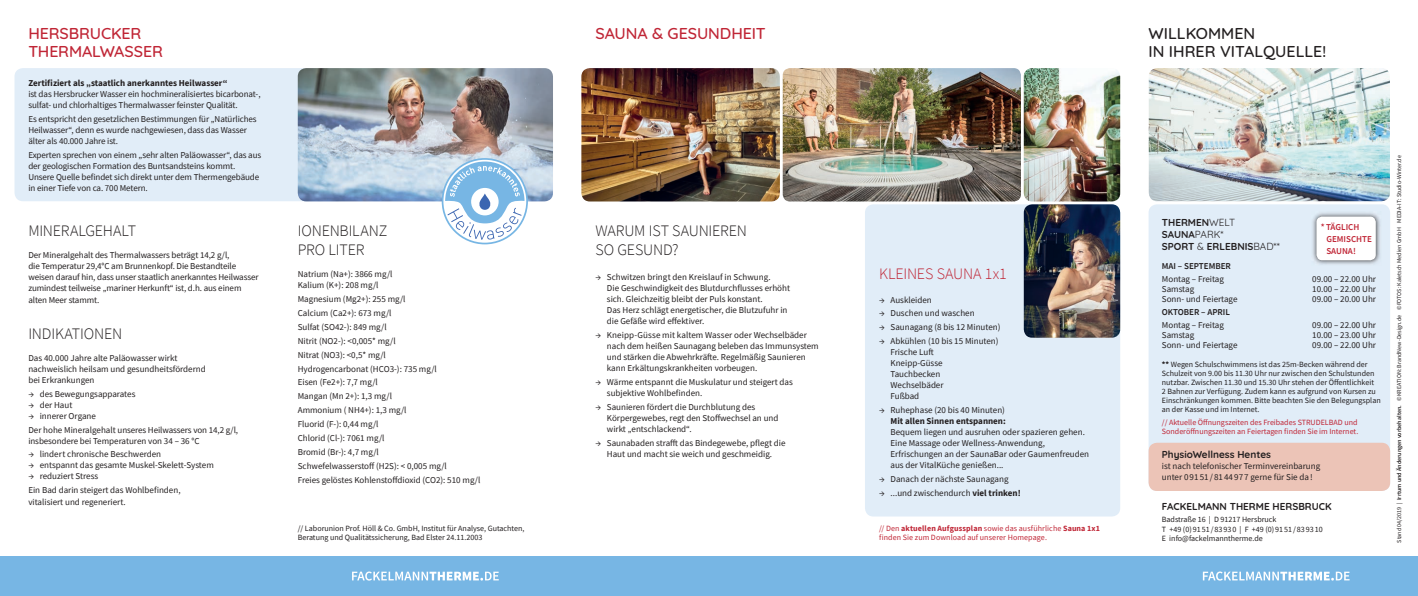
<style>
.page{position:relative;width:1418px;height:596px;background:#fff}
.page>*{position:absolute;margin:0;border:0;box-sizing:border-box;transform-origin:0 0}
.t1{font:300 16px/19.2px "Source Sans Pro";letter-spacing:-.015em;color:#231f20}
.t2{font:500 16px/18px "Quicksand";letter-spacing:-.005em;color:#c02636}
.t3{font:500 16px/18px "Quicksand";color:#231f20}
.t4{font:300 16px "Source Sans Pro";letter-spacing:-.005em;color:#c02636}
.t5{font:700 10px/12px "Quicksand";color:#231f20}
.t6{font:9px/11px "Source Sans Pro";color:#231f20}
.t7{font:700 9px "Source Sans Pro";color:#231f20}
.t8{font:600 9px "Source Sans Pro";color:#231f20}
.t9{font:600 9px/11.8px "Source Sans Pro";color:#c02636}
.t10{font:8px/9.1px "Source Sans Pro";color:#231f20}
.t11{font:8px/9.6px "Source Sans Pro";color:#c02636}
.t12{font:6px "Source Sans Pro";color:#231f20}
.s1{font-weight:700}
.s2{font-weight:400}
.s3{font-weight:600}
</style>
<div class="page">
<div style="left:0;top:556px;width:1417px;height:39px;background:#77b6e4"></div>
<div style="left:1148px;top:204px;width:241px;height:286px;background:#e1edf8;border-radius:9px"></div>
<div style="left:15px;top:68px;width:331px;height:133px;background:#e1edf8;border-radius:9px"></div>
<div style="left:1148px;top:442px;width:241px;height:48px;background:#ecc4b7;border-radius:9px"></div>
<img style="left:1312px;top:212px;width:68px;height:53px">
<div style="left:1316px;top:216px;width:59px;height:44px;background:#fff;border-radius:6px"></div>
<svg style="left:352px;top:571px;width:147px;height:9px"></svg>
<svg style="left:1202px;top:571px;width:147px;height:9px"></svg>
<img style="left:298px;top:68px;width:255px;height:133px">
<svg style="left:441px;top:158px;width:87px;height:86px"></svg>
<svg style="left:443px;top:160px;width:83px;height:82px"></svg>
<svg style="left:445px;top:161px;width:79px;height:78px"></svg>
<img style="left:1148px;top:68px;width:241px;height:133px">
<div style="left:865px;top:204px;width:255px;height:312px;background:#e1edf8;border-radius:9px"></div>
<img style="left:1023px;top:68px;width:97px;height:133px">
<img style="left:1023px;top:204px;width:97px;height:133px">
<img style="left:782px;top:68px;width:238px;height:133px">
<img style="left:581px;top:68px;width:199px;height:133px">
<h1 class="t2" style="left:28px;top:23px;width:136px">HERSBRUCKER<br>THERMALWASSER</h1>
<p class="t7" style="left:28px;top:77px;width:201px">Zertifiziert als „staatlich anerkanntes Heilwasser“</p>
<p class="t6" style="left:28px;top:89px;width:234px">ist das Hersbrucker Wasser ein hochmineralisiertes bicarbonat-, sulfat- und chlorhaltiges Thermalwasser feinster Qualität.</p>
<p class="t6" style="left:28px;top:113px;width:230px">Es entspricht den gesetzlichen Bestimmungen für „Natürliches<br>Heilwasser“, denn es wurde nachgewiesen, dass das Wasser älter als 40.000 Jahre ist.</p>
<p class="t6" style="left:28px;top:149px;width:234px">Experten sprechen von einem „sehr alten Paläowasser“, das aus der geologischen Formation des Buntsandsteins kommt.<br>Unsere Quelle befindet sich direkt unter dem Thermengebäude in einer Tiefe von ca. 700 Metern.</p>
<h1 class="t1" style="left:28px;top:221px;width:109px">MINERALGEHALT</h1>
<p class="t6" style="left:28px;top:249px;width:232px">Der Mineralgehalt des Thermalwassers beträgt 14,2 g/l,<br>die Temperatur 29,4°C am Brunnenkopf. Die Bestandteile weisen darauf hin, dass unser staatlich anerkanntes Heilwasser zumindest teilweise „mariner Herkunft“ ist, d.h. aus einem</p>
<p class="t6" style="left:28px;top:294px;width:73px">alten Meer stammt.</p>
<h1 class="t1" style="left:28px;top:323px;width:95px">INDIKATIONEN</h1>
<p class="t6" style="left:28px;top:352px;width:179px">Das 40.000 Jahre alte Paläowasser wirkt nachweislich heilsam und gesundheitsfördernd bei Erkrankungen</p>
<p class="t6" style="left:28px;top:388px;width:109px">→ des Bewegungsapparates</p>
<p class="t6" style="left:28px;top:399px;width:46px">→ der Haut</p>
<p class="t6" style="left:28px;top:408px;width:211px;line-height:13.8px">→ innerer Organe<br>Der hohe Mineralgehalt unseres Heilwassers von 14,2 g/l,</p>
<p class="t6" style="left:28px;top:435px;width:173px">insbesondere bei Temperaturen von 34 – 36 °C</p>
<p class="t6" style="left:28px;top:448px;width:134px">→ lindert chronische Beschwerden</p>
<p class="t6" style="left:28px;top:459px;width:187px">→ entspannt das gesamte Muskel-Skelett-System</p>
<p class="t6" style="left:28px;top:469px;width:154px;line-height:13.8px">→ reduziert Stress<br>Ein Bad darin steigert das Wohlbefinden,</p>
<p class="t6" style="left:28px;top:496px;width:99px">vitalisiert und regeneriert.</p>
<h1 class="t1" style="left:298px;top:221px;width:91px">IONENBILANZ<br>PRO LITER</h1>
<p class="t6" style="left:298px;top:269px;width:96px">Natrium (Na+): 3866 mg/l<br>Kalium (K+): 208 mg/l</p>
<p class="t6" style="left:298px;top:292px;width:151px;line-height:13.8px">Magnesium (Mg2+): 255 mg/l<br>Calcium (Ca2+): 673 mg/l<br>Sulfat (SO42-): 849 mg/l<br>Nitrit (NO2-): &lt;0,005* mg/l<br>Nitrat (NO3): &lt;0,5* mg/l<br>Hydrogencarbonat (HCO3-): 735 mg/l<br>Eisen (Fe2+): 7,7 mg/l<br>Mangan (Mn 2+): 1,3 mg/l<br>Ammonium ( NH4+): 1,3 mg/l<br>Fluorid (F-): 0,44 mg/l<br>Chlorid (Cl-): 7061 mg/l<br>Bromid (Br-): 4,7 mg/l<br>Schwefelwasserstoff (H2S): &lt; 0,005 mg/l</p>
<p class="t6" style="left:298px;top:474px;width:184px">Freies gelöstes Kohlenstoffdioxid (CO2): 510 mg/l</p>
<p class="t10" style="left:298px;top:523px;width:228px;line-height:9.6px">// Laborunion Prof. Höll &amp; Co. GmbH, Institut für Analyse, Gutachten,<br>Beratung und Qualitätssicherung, Bad Elster 24.11.2003</p>
<h1 class="t2" style="left:595px;top:23px;width:171px">SAUNA &amp; GESUNDHEIT</h1>
<h1 class="t1" style="left:595px;top:221px;width:153px">WARUM IST SAUNIEREN<br>SO GESUND?</h1>
<p class="t6" style="left:607px;top:271px;width:185px;text-indent:-11px">→ Schwitzen bringt den Kreislauf in Schwung.<br>Die Geschwindigkeit des Blutdurchflusses erhöht sich. Gleichzeitig bleibt der Puls konstant.<br>Das Herz schlägt energetischer, die Blutzufuhr in die Gefäße wird effektiver.</p>
<p class="t6" style="left:607px;top:329px;width:213px;text-indent:-11px">→ Kneipp-Güsse mit kaltem Wasser oder Wechselbäder nach dem heißen Saunagang beleben das Immunsystem und stärken die Abwehrkräfte. Regelmäßig Saunieren kann Erkältungskrankheiten vorbeugen.</p>
<p class="t6" style="left:607px;top:376px;width:187px;text-indent:-11px">→ Wärme entspannt die Muskulatur und steigert das subjektive Wohlbefinden.</p>
<p class="t6" style="left:607px;top:401px;width:173px;text-indent:-11px">→ Saunieren fördert die Durchblutung des<br>Körpergewebes, regt den Stoffwechsel an und wirkt „entschlackend“.</p>
<p class="t6" style="left:595px;top:437px;width:191px;text-align:center">→ Saunabaden strafft das Bindegewebe, pflegt die<br>Haut und macht sie weich und geschmeidig.</p>
<h1 class="t4" style="left:879px;top:264px;width:129px">KLEINES SAUNA 1x1</h1>
<p class="t6" style="left:879px;top:294px;width:54px">→ Auskleiden</p>
<p class="t6" style="left:879px;top:307px;width:97px">→ Duschen und waschen</p>
<p class="t6" style="left:879px;top:321px;width:123px">→ Saunagang (8 bis 12 Minuten)</p>
<p class="t6" style="left:890px;top:335px;width:110px;text-indent:-11px">→ Abkühlen (10 bis 15 Minuten)<br>Frische Luft<br>Kneipp-Güsse<br>Tauchbecken<br>Wechselbäder<br>Fußbad</p>
<p class="t6" style="left:879px;top:404px;width:127px">→ Ruhephase (20 bis 40 Minuten)</p>
<p class="t7" style="left:890px;top:414px;width:117px">Mit allen Sinnen entspannen:</p>
<p class="t6" style="left:890px;top:426px;width:200px">Bequem liegen und ausruhen oder spazieren gehen.<br>Eine Massage oder Wellness-Anwendung, Erfrischungen an der SaunaBar oder Gaumenfreuden aus der VitalKüche genießen...</p>
<p class="t6" style="left:879px;top:473px;width:131px">→ Danach der nächste Saunagang</p>
<p class="t6" style="left:879px;top:487px;width:143px">→ ...und zwischendurch <span class="s1">viel trinken!</span></p>
<p class="t11" style="left:879px;top:523px;width:222px">// Den <span class="s1">aktuellen Aufgussplan</span> sowie das ausführliche <span class="s1">Sauna 1x1 </span>finden Sie zum Download auf unserer Homepage.</p>
<h1 class="t3" style="left:1148px;top:23px;width:179px">WILLKOMMEN<br>IN IHRER VITALQUELLE!</h1>
<p class="t5" style="left:1161px;top:215px;width:119px">THERMEN<span class="s2">WELT<br></span>SAUNA<span class="s2">PARK*<br></span>SPORT <span class="s2">&amp;</span> ERLEBNIS<span class="s2">BAD**</span></p>
<p class="t8" style="left:1161px;top:260px;width:71px">MAI – SEPTEMBER</p>
<p class="t6" style="left:1161px;top:273px;width:64px">Montag – Freitag</p>
<p class="t6" style="left:1312px;top:273px;width:65px">09.00 – 22.00 Uhr</p>
<p class="t6" style="left:1161px;top:283px;width:34px">Samstag</p>
<p class="t6" style="left:1312px;top:283px;width:65px">10.00 – 22.00 Uhr</p>
<p class="t6" style="left:1161px;top:293px;width:77px">Sonn- und Feiertage</p>
<p class="t6" style="left:1312px;top:293px;width:65px">09.00 – 20.00 Uhr</p>
<p class="t8" style="left:1161px;top:306px;width:70px">OKTOBER – APRIL</p>
<p class="t6" style="left:1161px;top:319px;width:64px">Montag – Freitag</p>
<p class="t6" style="left:1312px;top:319px;width:65px">09.00 – 22.00 Uhr</p>
<p class="t6" style="left:1161px;top:329px;width:34px">Samstag</p>
<p class="t6" style="left:1312px;top:329px;width:65px">10.00 – 23.00 Uhr</p>
<p class="t6" style="left:1161px;top:339px;width:77px">Sonn- und Feiertage</p>
<p class="t6" style="left:1312px;top:339px;width:65px">09.00 – 22.00 Uhr</p>
<p class="t10" style="left:1161px;top:359px;width:220px"><span class="s1">**</span> Wegen Schulschwimmens ist das 25m-Becken während der Schulzeit von 9.00 bis 11.30 Uhr nur zwischen den Schulstunden nutzbar. Zwischen 11.30 und 15.30 Uhr stehen der Öffentlichkeit<br>2 Bahnen zur Verfügung. Zudem kann es aufgrund von Kursen zu Einschränkungen kommen. Bitte beachten Sie den Belegungsplan an der Kasse und im Internet.</p>
<p class="t11" style="left:1161px;top:417px;width:198px">// Aktuelle Öffnungszeiten des Freibades STRUDELBAD und<br>Sonderöffnungszeiten an Feiertagen finden Sie im Internet.</p>
<p class="t9" style="left:1326px;top:221px;width:47px;text-indent:-5px">* TÄGLICH<br>GEMISCHTE<br>SAUNA!</p>
<p class="t5" style="left:1161px;top:447px;width:111px">PhysioWellness Hentes</p>
<p class="t6" style="left:1161px;top:460px;width:160px">ist nach telefonischer Terminvereinbarung unter 0 91 51 / 81 44 97 7 gerne für Sie da !</p>
<p class="t5" style="left:1161px;top:498px;width:171px">FACKELMANN THERME HERSBRUCK</p>
<p class="t10" style="left:1161px;top:514px;width:162px;line-height:9.6px">Badstraße 16 | D 91217 Hersbruck<br>T +49 (0) 91 51 / 83 93 0 | F +49 (0) 91 51 / 83 93 10<br>E info@fackelmanntherme.de</p>
<p class="t12" style="left:1395px;top:542px;width:388px;rotate:-90deg">Stand 04/2019 | <span class="s3">Irrtum und Änderungen vorbehalten.</span> ©KREATION: BrandNew-Design.de ©FOTOS: Kaletsch Medien GmbH MEDIA-IT: Studio-Winter.de</p>
</div>
